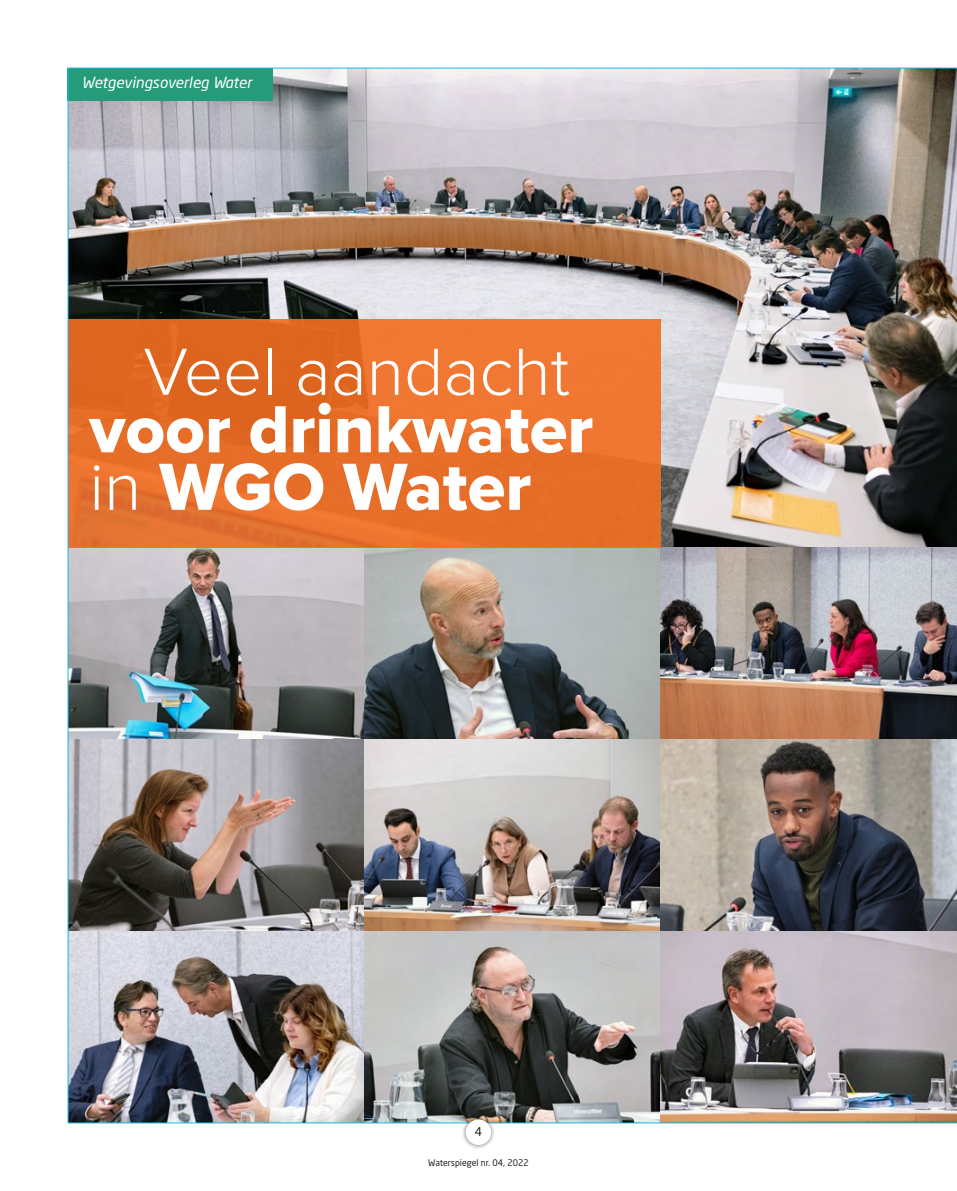
<style>
.page{position:relative;width:957px;height:1191px;background:#fff}
.page>*{position:absolute;margin:0;border:0;box-sizing:border-box;transform-origin:0 0}
.t1{font:69px/57.4px "Proxima Nova Extrabld";color:#fff}
.t2{font:300 69px "Proxima Nova";color:#fff}
.t3{font:italic 15.3px "Neo Sans Std";color:#fff}
.t4{font:12px "Neo Sans Std";color:#231f20}
.t5{font:9px "Neo Sans Std";color:#231f20}
.s1{font-family:"Proxima Nova";font-weight:300}
</style>
<div class="page">
<img style="left:68px;top:68px;width:889px;height:1055px">
<div style="left:461px;top:1115px;width:35px;height:34px;background:#231f20;opacity:.5"></div>
<div style="left:466px;top:1119px;width:25px;height:26px;background:#fff;border-radius:50%"></div>
<p class="t3" style="left:82px;top:73px;width:172px">Wetgevingsoverleg Water</p>
<p class="t2" style="left:143px;top:320px;width:428px">Veel aandacht</p>
<p class="t1" style="left:89px;top:399px;width:505px">voor drinkwater <span class="s1">in</span> WGO Water</p>
<p class="t4" style="left:475px;top:1124px;width:9px">4</p>
<p class="t5" style="left:428px;top:1157px;width:102px">Waterspiegel nr. 04, 2022</p>
</div>
